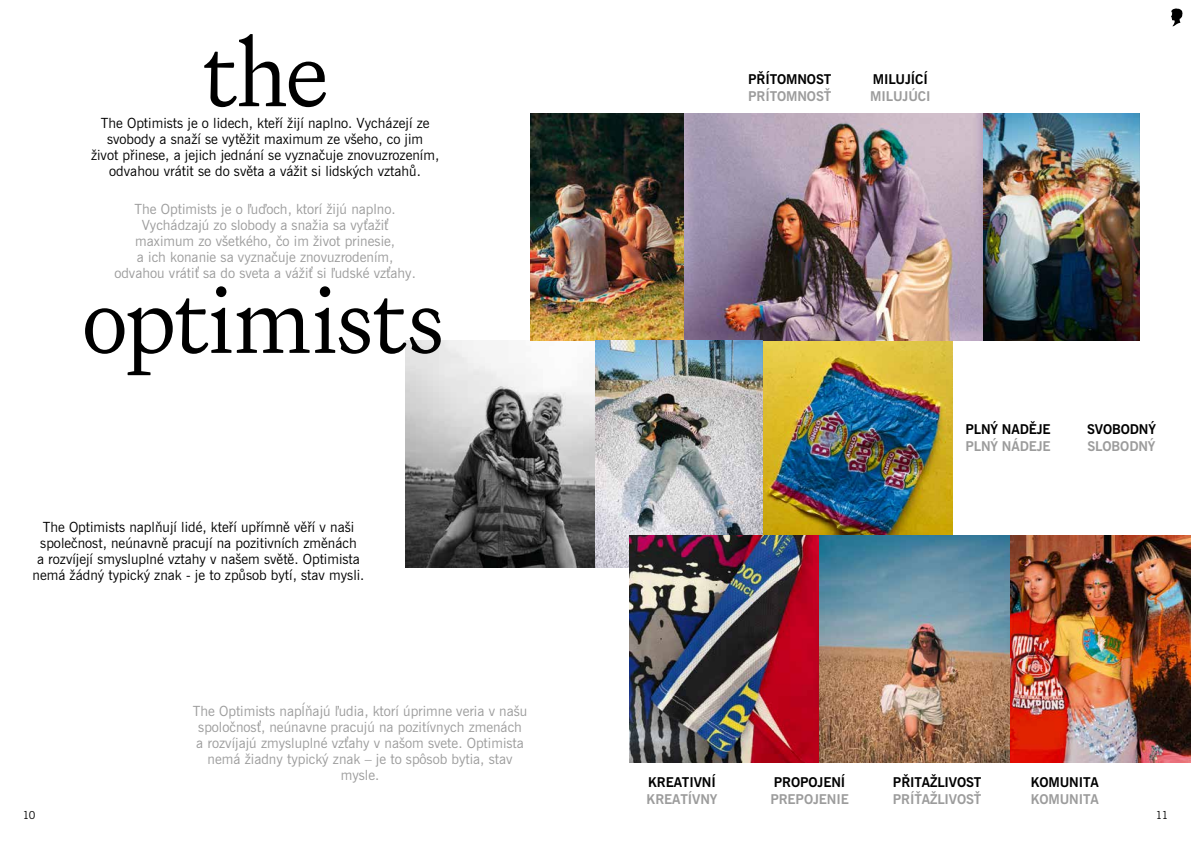
<style>
.page{position:relative;width:1191px;height:842px;background:#fff}
.page>*{position:absolute;margin:0;border:0;box-sizing:border-box;transform-origin:0 0}
.t1{font:14px/16px "News Gothic";color:#9c9c9c;text-align:center}
.t2{font:14px/16px "News Gothic";color:#000;text-align:center}
.t3{font:700 13.5px "News Gothic";letter-spacing:-.01em;color:#9c9c9c}
.t4{font:700 13.5px "News Gothic";letter-spacing:-.01em;color:#000}
.t5{font:11px "News Gothic";color:#000}
</style>
<div class="page">
<img style="left:405px;top:340px;width:182px;height:227px">
<img style="left:530px;top:113px;width:57px;height:227px">
<img style="left:587px;top:340px;width:365px;height:227px">
<img style="left:587px;top:113px;width:553px;height:227px">
<img style="left:629px;top:536px;width:562px;height:227px">
<svg style="left:204px;top:34px;width:122px;height:73px"></svg>
<svg style="left:85px;top:286px;width:356px;height:89px"></svg>
<svg style="left:1171px;top:8px;width:11px;height:18px"></svg>
<p class="t4" style="left:748px;top:70px;width:85px">PŘÍTOMNOST</p>
<p class="t4" style="left:872px;top:70px;width:57px">MILUJÍCÍ</p>
<p class="t2" style="left:91px;top:116px;width:350px">The Optimists je o lidech, kteří žijí naplno. Vycházejí ze svobody a snaží se vytěžit maximum ze všeho, co jim<br>život přinese, a jejich jednání se vyznačuje znovuzrozením, odvahou vrátit se do světa a vážit si lidských vztahů.</p>
<p class="t1" style="left:114px;top:202px;width:303px">The Optimists je o ľuďoch, ktorí žijú naplno.<br>Vychádzajú zo slobody a snažia sa vyťažiť maximum zo všetkého, čo im život prinesie,<br>a ich konanie sa vyznačuje znovuzrodením, odvahou vrátiť sa do sveta a vážiť si ľudské vzťahy.</p>
<p class="t2" style="left:33px;top:519px;width:333px">The Optimists naplňují lidé, kteří upřímně věří v naši společnost, neúnavně pracují na pozitivních změnách<br>a rozvíjejí smysluplné vztahy v našem světě. Optimista nemá žádný typický znak - je to způsob bytí, stav mysli.</p>
<p class="t1" style="left:193px;top:703px;width:336px">The Optimists napĺňajú ľudia, ktorí úprimne veria v našu spoločnosť, neúnavne pracujú na pozitívnych zmenách<br>a rozvíjajú zmysluplné vzťahy v našom svete. Optimista nemá žiadny typický znak – je to spôsob bytia, stav mysle.</p>
<p class="t3" style="left:748px;top:87px;width:85px">PRÍTOMNOSŤ</p>
<p class="t3" style="left:870px;top:87px;width:62px">MILUJÚCI</p>
<p class="t4" style="left:965px;top:421px;width:87px">PLNÝ NADĚJE</p>
<p class="t4" style="left:1087px;top:421px;width:70px">SVOBODNÝ</p>
<p class="t3" style="left:965px;top:438px;width:87px">PLNÝ NÁDEJE</p>
<p class="t3" style="left:1087px;top:438px;width:70px">SLOBODNÝ</p>
<p class="t4" style="left:648px;top:773px;width:69px">KREATIVNÍ</p>
<p class="t4" style="left:774px;top:773px;width:73px">PROPOJENÍ</p>
<p class="t4" style="left:893px;top:773px;width:90px">PŘITAŽLIVOST</p>
<p class="t4" style="left:1030px;top:773px;width:70px">KOMUNITA</p>
<p class="t3" style="left:646px;top:790px;width:72px">KREATÍVNY</p>
<p class="t3" style="left:770px;top:790px;width:80px">PREPOJENIE</p>
<p class="t3" style="left:893px;top:790px;width:90px">PRÍŤAŽLIVOSŤ</p>
<p class="t3" style="left:1030px;top:790px;width:70px">KOMUNITA</p>
<p class="t5" style="left:23px;top:808px;width:14px">10</p>
<p class="t5" style="left:1155px;top:808px;width:14px">11</p>
</div>
